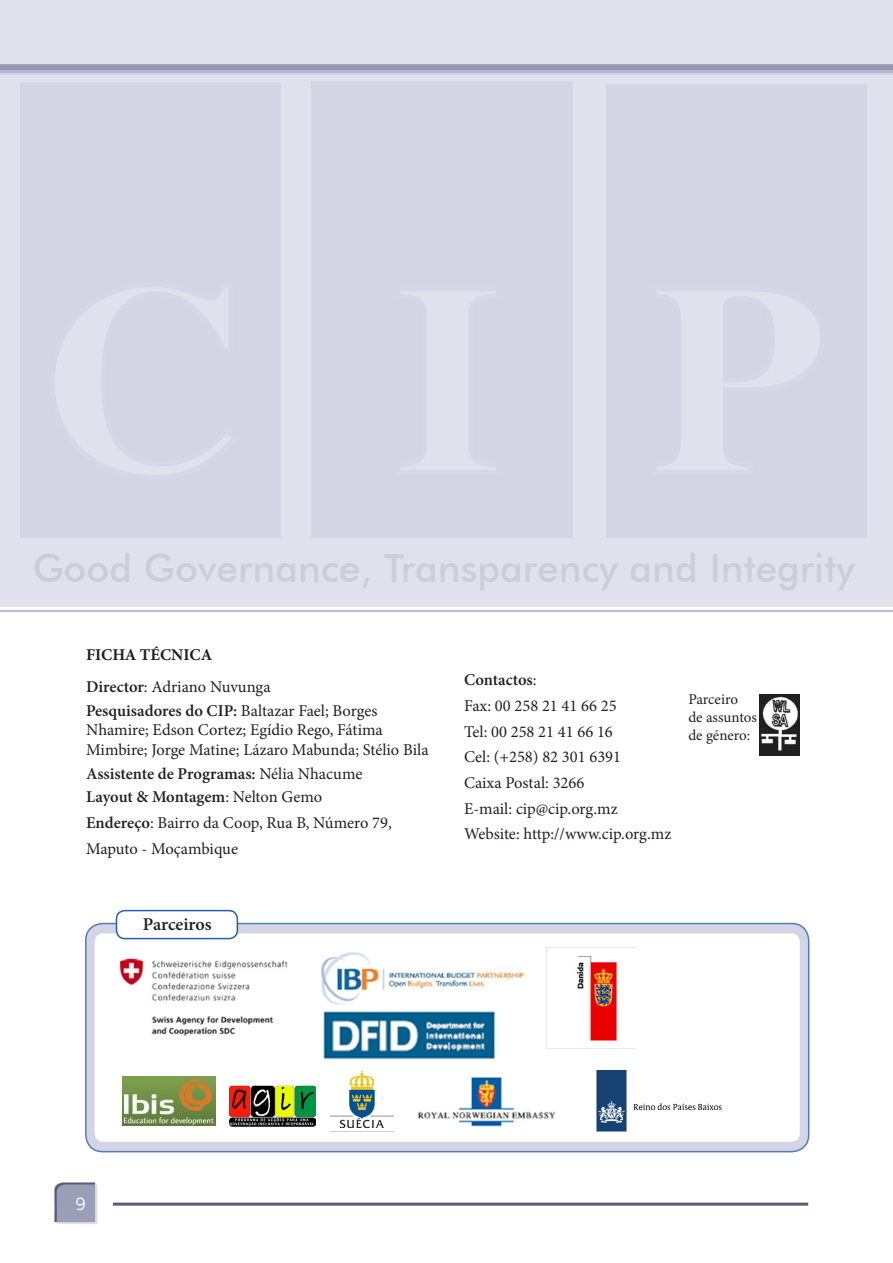
<style>
.page{position:relative;width:893px;height:1263px;background:#fff}
.page>*{position:absolute;margin:0;border:0;box-sizing:border-box;transform-origin:0 0}
.t1{font:600 18px "Minion Pro";letter-spacing:-.005em;color:#231f20}
.t2{font:16.5px/19.5px "Minion Pro";color:#231f20}
.t3{font:600 16.5px "Minion Pro";letter-spacing:-.005em;color:#231f20}
.t4{font:700 16.5px "Minion Pro";color:#231f20}
.t5{font:16.5px "News Gothic";color:#fff}
.Corpo{font:15px "Minion Pro";letter-spacing:-.005em;color:#231f20}
.s1{font-weight:600}
.s2{font-weight:400}
</style>
<div class="page">
<hr style="left:113px;top:1202px;width:695px;height:3px;background:#565c7c">
<svg style="left:54px;top:1182px;width:43px;height:42px;background:#9ca0b8"></svg>
<div style="left:0;top:0;width:893px;height:606px;background:linear-gradient(to right,#d7d8e7,#d8d8e8)"></div>
<hr style="left:0;top:610px;width:893px;height:2px;background:#879cb3">
<div style="left:86px;top:923px;width:723px;height:229px;background:#d3d4e5;border-radius:17px"></div>
<div style="left:85px;top:923px;width:724px;height:229px;border:2px solid #2560a2;border-radius:17px"></div>
<div style="left:95px;top:933px;width:705px;height:209px;background:#fff;border-radius:9px"></div>
<div style="left:116px;top:910px;width:121px;height:28px;background:#fff;border-radius:9px"></div>
<div style="left:116px;top:910px;width:122px;height:29px;border:2px solid #2560a2;border-radius:9px"></div>
<img style="left:120px;top:958px;width:168px;height:78px">
<img style="left:321px;top:952px;width:203px;height:53px">
<img style="left:323px;top:1011px;width:172px;height:49px">
<img style="left:230px;top:1085px;width:86px;height:42px">
<img style="left:330px;top:1070px;width:63px;height:62px">
<img style="left:418px;top:1077px;width:138px;height:50px">
<img style="left:123px;top:1077px;width:93px;height:49px">
<img style="left:547px;top:947px;width:89px;height:94px">
<img style="left:759px;top:694px;width:41px;height:61px">
<img style="left:596px;top:1070px;width:126px;height:62px">
<p class="t4" style="left:86px;top:643px;width:128px">FICHA TÉCNICA</p>
<p class="t2" style="left:86px;top:677px;width:186px"><span class="s1">Director</span>: Adriano Nuvunga</p>
<p class="t2" style="left:86px;top:701px;width:344px"><span class="s1">Pesquisadores do CIP:</span> Baltazar Fael; Borges<br>Nhamire; Edson Cortez; Egídio Rego, Fátima<br>Mimbire; Jorge Matine; Lázaro Mabunda; Stélio Bila</p>
<p class="t3" style="left:86px;top:762px;width:278px">Assistente de Programas: <span class="s2">Nélia Nhacume</span></p>
<p class="t3" style="left:86px;top:786px;width:238px">Layout &amp; Montagem<span class="s2">: Nelton Gemo</span></p>
<p class="t2" style="left:86px;top:813px;width:307px"><span class="s1">Endereço</span>: Bairro da Coop, Rua B, Número 79,</p>
<p class="t2" style="left:86px;top:839px;width:154px">Maputo - Moçambique</p>
<p class="t1" style="left:143px;top:912px;width:70px">Parceiros</p>
<p class="t3" style="left:464px;top:668px;width:74px">Contactos<span class="s2">:</span></p>
<p class="t2" style="left:464px;top:696px;width:154px">Fax: 00 258 21 41 66 25</p>
<p class="t2" style="left:464px;top:722px;width:150px">Tel: 00 258 21 41 66 16</p>
<p class="t2" style="left:464px;top:747px;width:159px">Cel: (+258) 82 301 6391</p>
<p class="t2" style="left:464px;top:773px;width:122px">Caixa Postal: 3266</p>
<p class="t2" style="left:464px;top:799px;width:155px">E-mail: cip@cip.org.mz</p>
<p class="t2" style="left:464px;top:824px;width:209px">Website: http://www.cip.org.mz</p>
<p class="Corpo" style="left:688px;top:689px;width:51px">Parceiro</p>
<p class="Corpo" style="left:688px;top:707px;width:70px">de assuntos</p>
<p class="Corpo" style="left:688px;top:725px;width:63px">de género:</p>
<p class="t5" style="left:76px;top:1195px;width:12px">9</p>
</div>
